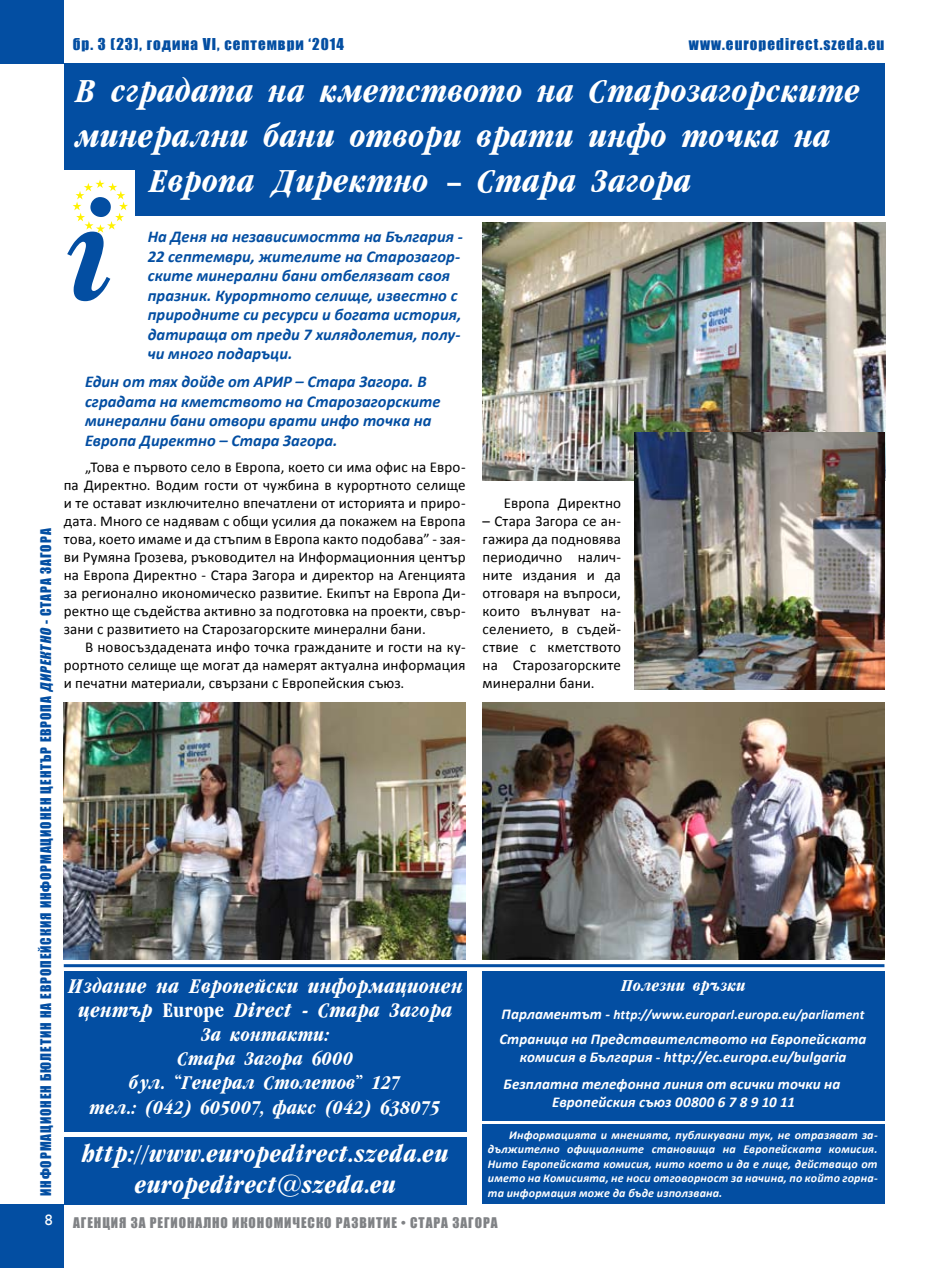
<style>
.page{position:relative;width:927px;height:1268px;background:#fff}
.page>*{position:absolute;margin:0;border:0;box-sizing:border-box;transform-origin:0 0}
.t1{font:italic 700 36px "Garamondcond";color:#fff}
.t2{font:italic 700 27px "Garamondcond";letter-spacing:-.015em;color:#fff}
.t3{font:italic 700 22.5px/24px "Garamondcond";color:#fff;text-align:center}
.t4{font:italic 700 21px/24.5px "Garamondcond";letter-spacing:-.005em;color:#fff;text-align:center}
.t5{font:italic 700 18px "Garamondcond";letter-spacing:-.01em;color:#fff}
.t6{font:italic 700 16.5px/19.5px "Calibri";color:#034ea2}
.t7{font:15px/18px "Calibri";letter-spacing:.01em;color:#000;text-align:justify}
.t8{font:italic 700 15px/18px "Calibri";letter-spacing:.005em;color:#fff;text-align:center}
.t9{font:15px "Impact";letter-spacing:.07em;color:#034ea2}
.t10{font:500 15px "Kabel CTT";color:#fff}
.t11{font:13.5px "Impact";letter-spacing:.07em;color:#034ea2}
.t12{font:italic 700 13.5px "Calibri";letter-spacing:.01em;color:#fff}
.t13{font:13.5px "Impact";letter-spacing:.07em;color:#808285}
.t14{font:italic 700 12px/14.4px "Calibri";letter-spacing:.015em;color:#fff;text-align:justify}
.s1{font-style:italic}
.s2{font-style:normal}
.s3{font-size:15px}
</style>
<div class="page">
<div style="left:0;top:0;width:64px;height:64px;background:#034ea2"></div>
<div style="left:0;top:1203px;width:64px;height:64px;background:#034ea2"></div>
<div style="left:482px;top:971px;width:402px;height:148px;background:#034ea2"></div>
<div style="left:64px;top:64px;width:820px;height:152px;background:#034ea2"></div>
<div style="left:482px;top:1124px;width:402px;height:79px;background:#034ea2"></div>
<div style="left:65px;top:1136px;width:402px;height:68px;background:#034ea2"></div>
<div style="left:65px;top:971px;width:402px;height:160px;background:#034ea2"></div>
<hr style="left:64px;top:963px;width:820px;height:3px;background:#034ea2">
<img style="left:483px;top:223px;width:403px;height:258px">
<img style="left:64px;top:702px;width:402px;height:256px">
<div style="left:61px;top:170px;width:74px;height:189px;background:#fff"></div>
<svg style="left:67px;top:180px;width:61px;height:121px"></svg>
<img style="left:482px;top:702px;width:402px;height:256px">
<img style="left:634px;top:432px;width:251px;height:257px">
<p class="t9" style="left:73px;top:33px;width:273px">бр. 3 (23), година VI, септември ‘2014</p>
<p class="t9" style="left:689px;top:33px;width:197px">www.europedirect.szeda.eu</p>
<h1 class="t1" style="left:74px;top:73px;width:788px">В сградата на кметството на Старозагорските</h1>
<h1 class="t1" style="left:74px;top:118px;width:758px">минерални бани отвори врати инфо точка на</h1>
<h1 class="t1" style="left:148px;top:163px;width:545px">Европа Директно – Стара Загора</h1>
<p class="t11" style="left:35px;top:1195px;width:668px;rotate:-90deg">ИНФОРМАЦИОНЕН БЮЛЕТИН НА EВРОПЕЙСКИЯ ИНФОРМАЦИОНЕН ЦЕНТЪР ЕВРОПА <span class="s1">ДИРЕКТНО</span> - СТАРА ЗАГОРА</p>
<p class="t6" style="left:148px;top:227px;width:316px">На Деня на независимостта на България - 22 септември, жителите на Старозагор&shy;ските минерални бани отбелязват своя празник. Курортното селище, известно с природните си ресурси и богата история, датираща от преди 7 хилядолетия, полу&shy;чи много подаръци.</p>
<p class="t6" style="left:85px;top:372px;width:357px">Един от тях дойде от АРИР – Стара Загора. В сградата на кметството на Старозагорските минерални бани отвори врати инфо точка на Европа Директно – Стара Загора.</p>
<p class="t7" style="left:64px;top:458px;width:403px;text-indent:21px">„Това е първото село в Европа, което си има офис на Евро&shy;па Директно. Водим гости от чужбина в курортното селище и те остават изключително впечатлени от историята и приро&shy;дата. Много се надявам с общи усилия да покажем на Европа това, което имаме и да стъпим в Европа както подобава” - зая&shy;ви Румяна Грозева, ръководител на Информационния център на Европа Директно - Стара Загора и директор на Агенцията за регионално икономическо развитие. Екипът на Европа Ди&shy;ректно ще съдейства активно за подготовка на проекти, свър&shy;зани с развитието на Старозагорските минерални бани.</p>
<p class="t7" style="left:64px;top:638px;width:403px;text-indent:21px">В новосъздадената инфо точка гражданите и гости на ку&shy;рортното селище ще могат да намерят актуална информация и печатни материали, свързани с Европейския съюз.</p>
<h3 class="t3" style="left:68px;top:974px;width:397px">Издание на Европейски информационен център <span class="s2">Europe</span> Direct - Стара Загора</h3>
<h3 class="t4" style="left:90px;top:1022px;width:353px">За контакти:<br>Стара Загора 6000<br>бул. “Генерал Столетов” 127<br>тел.: (042) 605007, факс (042) 638075</h3>
<h2 class="t2" style="left:81px;top:1139px;width:369px">http://www.europedirect.szeda.eu</h2>
<h2 class="t2" style="left:135px;top:1170px;width:263px">europedirect@szeda.eu</h2>
<p class="t7" style="left:504px;top:493px;width:119px">Европа Директно</p>
<p class="t7" style="left:483px;top:511px;width:140px">– Стара Загора се ан&shy;гажира да подновява периодично налич&shy;ните издания и да отговаря на въпроси, които вълнуват на&shy;селението, в съдей&shy;ствие с кметството на Старозагорските минерални бани.</p>
<p class="t5" style="left:620px;top:976px;width:127px">Полезни връзки</p>
<p class="t12" style="left:502px;top:1005px;width:364px"><span class="s3">Парламентът -</span> http://www.europarl.europa.eu/parliament</p>
<p class="t8" style="left:499px;top:1029px;width:369px">Страница на Представителството на Европейската комисия в България - http://ec.europa.eu/bulgaria</p>
<p class="t8" style="left:504px;top:1074px;width:338px">Безплатна телефонна линия от всички точки на<br>Европейския съюз 00800 6 7 8 9 10 11</p>
<p class="t14" style="left:488px;top:1127px;width:391px;text-indent:21px">Информацията и мненията, публикувани тук, не отразяват за&shy;дължително официалните становища на Европейската комисия.<br>Нито Европейската комисия, нито което и да е лице, действащо от името на Комисията, не носи отговорност за начина, по който горна&shy;та информация може да бъде използвана.</p>
<p class="t10" style="left:44px;top:1211px;width:10px">8</p>
<p class="t13" style="left:73px;top:1211px;width:426px">AГЕНЦИЯ ЗА РЕГИОНАЛНО ИКОНОМИЧЕСКО РАЗВИТИЕ • СТАРА ЗАГОРА</p>
</div>
